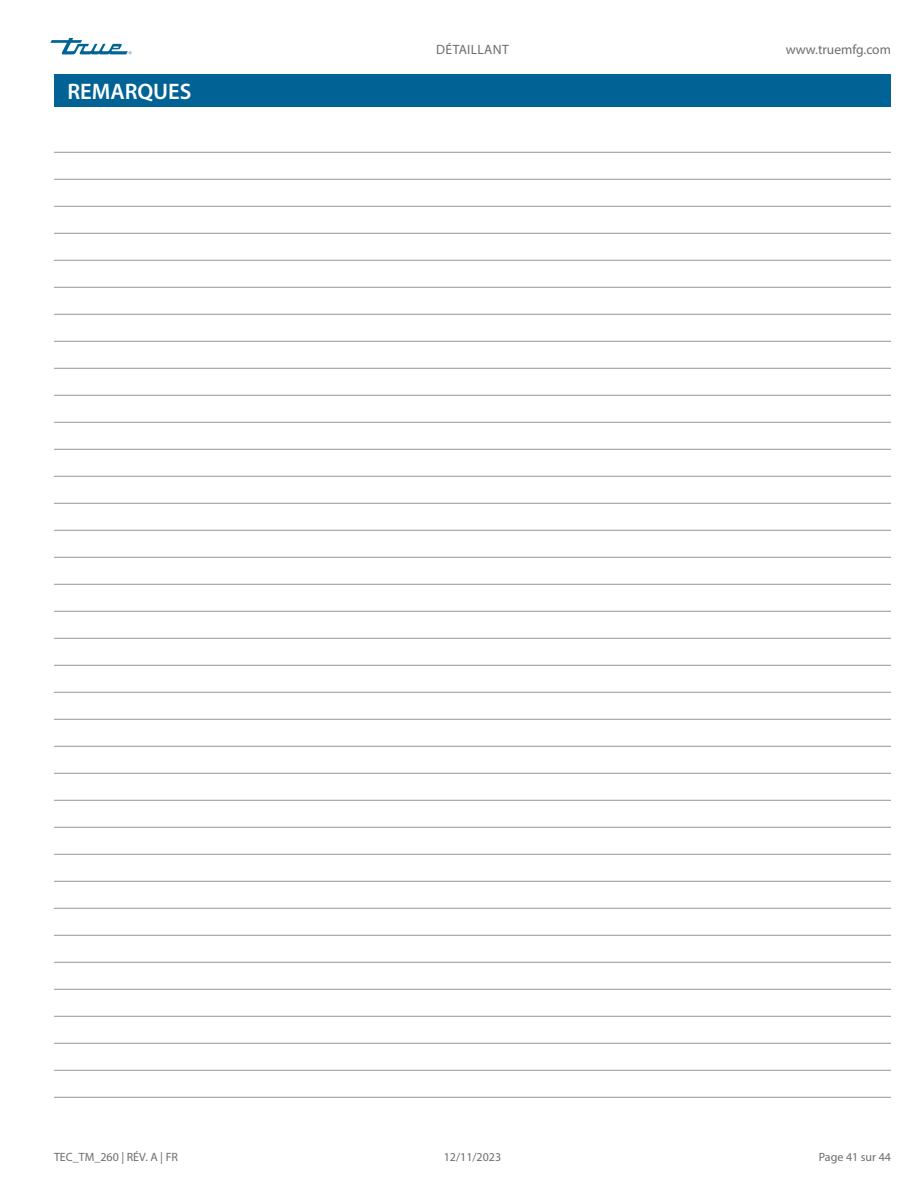
<style>
.page{position:relative;width:918px;height:1188px;background:#fff}
.page>*{position:absolute;margin:0;border:0;box-sizing:border-box;transform-origin:0 0}
.Section_Title_Black_bar_page_headline{font:600 22.5px "Myriad Pro";color:#fff}
.t1{font:13.5px "Myriad Pro";letter-spacing:.01em;color:#6c6d70}
.t2{font:12px "Myriad Pro";color:#6c6d70}
</style>
<div class="page">
<svg style="left:50px;top:38px;width:82px;height:16px"></svg>
<div style="left:54px;top:74px;width:837px;height:33px;background:#016395"></div>
<hr style="left:54px;top:152px;width:837px;height:1px;background:#939598">
<hr style="left:54px;top:179px;width:837px;height:1px;background:#939598">
<hr style="left:54px;top:206px;width:837px;height:1px;background:#939598">
<hr style="left:54px;top:233px;width:837px;height:1px;background:#939598">
<hr style="left:54px;top:260px;width:837px;height:1px;background:#939598">
<hr style="left:54px;top:287px;width:837px;height:1px;background:#939598">
<hr style="left:54px;top:314px;width:837px;height:1px;background:#939598">
<hr style="left:54px;top:341px;width:837px;height:1px;background:#939598">
<hr style="left:54px;top:368px;width:837px;height:1px;background:#939598">
<hr style="left:54px;top:395px;width:837px;height:1px;background:#939598">
<hr style="left:54px;top:422px;width:837px;height:1px;background:#939598">
<hr style="left:54px;top:449px;width:837px;height:1px;background:#939598">
<hr style="left:54px;top:476px;width:837px;height:1px;background:#939598">
<hr style="left:54px;top:503px;width:837px;height:1px;background:#939598">
<hr style="left:54px;top:530px;width:837px;height:1px;background:#939598">
<hr style="left:54px;top:557px;width:837px;height:1px;background:#939598">
<hr style="left:54px;top:584px;width:837px;height:1px;background:#939598">
<hr style="left:54px;top:611px;width:837px;height:1px;background:#939598">
<hr style="left:54px;top:638px;width:837px;height:1px;background:#939598">
<hr style="left:54px;top:665px;width:837px;height:1px;background:#939598">
<hr style="left:54px;top:692px;width:837px;height:1px;background:#939598">
<hr style="left:54px;top:719px;width:837px;height:1px;background:#939598">
<hr style="left:54px;top:746px;width:837px;height:1px;background:#939598">
<hr style="left:54px;top:773px;width:837px;height:1px;background:#939598">
<hr style="left:54px;top:800px;width:837px;height:1px;background:#939598">
<hr style="left:54px;top:827px;width:837px;height:1px;background:#939598">
<hr style="left:54px;top:854px;width:837px;height:1px;background:#939598">
<hr style="left:54px;top:881px;width:837px;height:1px;background:#939598">
<hr style="left:54px;top:908px;width:837px;height:1px;background:#939598">
<hr style="left:54px;top:935px;width:837px;height:1px;background:#939598">
<hr style="left:54px;top:962px;width:837px;height:1px;background:#939598">
<hr style="left:54px;top:989px;width:837px;height:1px;background:#939598">
<hr style="left:54px;top:1016px;width:837px;height:1px;background:#939598">
<hr style="left:54px;top:1043px;width:837px;height:1px;background:#939598">
<hr style="left:54px;top:1070px;width:837px;height:1px;background:#939598">
<hr style="left:54px;top:1097px;width:837px;height:1px;background:#939598">
<p class="Section_Title_Black_bar_page_headline" style="left:68px;top:79px;width:126px">REMARQUES</p>
<p class="t1" style="left:436px;top:42px;width:74px">DÉTAILLANT</p>
<p class="t1" style="left:786px;top:42px;width:107px">www.truemfg.com</p>
<p class="t2" style="left:54px;top:1150px;width:125px">TEC_TM_260 | RÉV. A | FR</p>
<p class="t2" style="left:444px;top:1150px;width:59px">12/11/2023</p>
<p class="t2" style="left:819px;top:1150px;width:74px">Page 41 sur 44</p>
</div>
